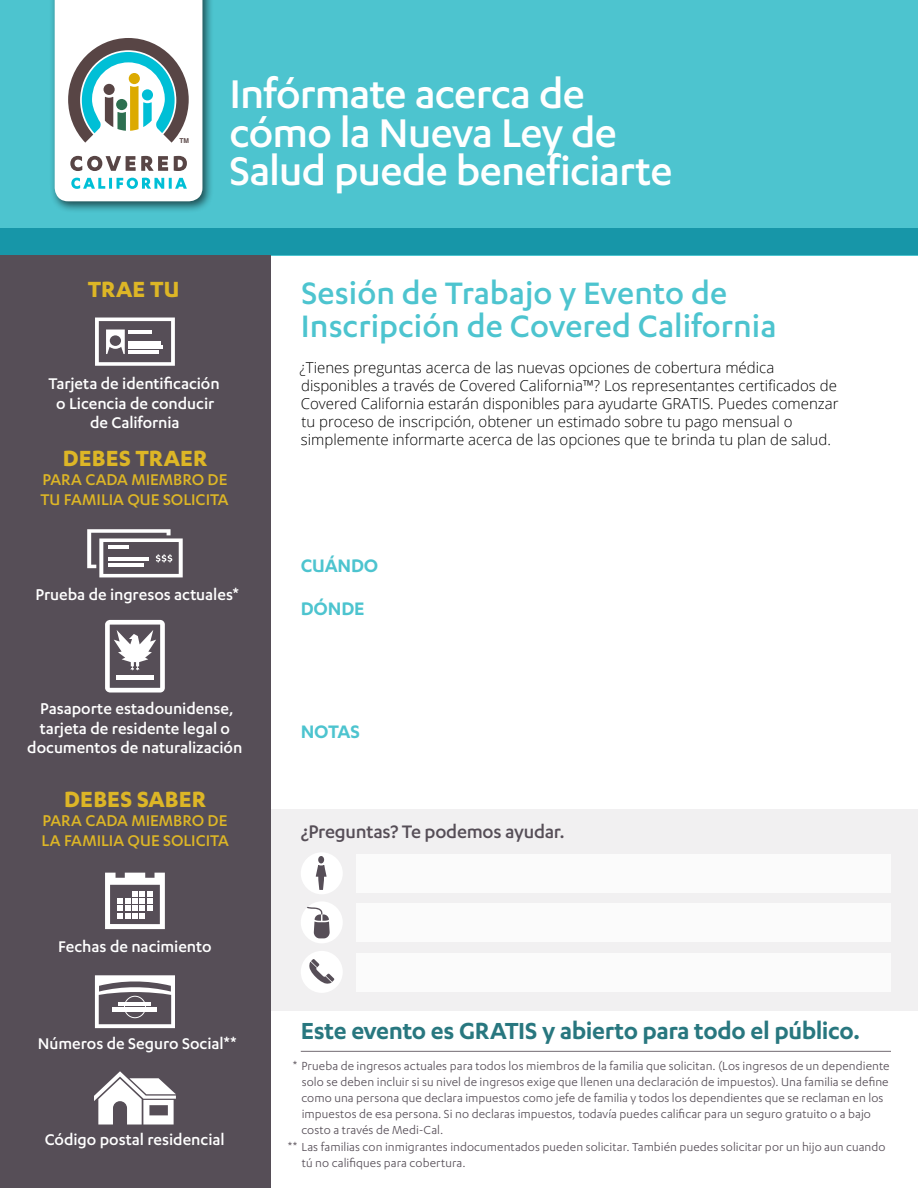
<style>
.page{position:relative;width:918px;height:1188px;background:#fff}
.page>*{position:absolute;margin:0;border:0;box-sizing:border-box;transform-origin:0 0}
.t1{font:500 46.5px/38.4px "Karbon";letter-spacing:-.02em;color:#fff}
.t2{font:500 36px/33px "Karbon";color:#4dc4cf}
.t3{font:600 27px "Karbon";letter-spacing:-.015em;color:#28777f}
.t4{font:700 25.5px "Karbon";letter-spacing:.01em;color:#ddb626}
.t5{font:500 21px "Karbon";letter-spacing:-.015em;color:#564e57}
.t6{font:600 21px/43.2px "Karbon";letter-spacing:-.01em;color:#4dc4cf}
.t7{font:500 18px/19.5px "Karbon";letter-spacing:-.005em;color:#fff;text-align:center}
.t8{font:500 18px/19.5px "Karbon";color:#ddb626}
.t9{font:300 15px/18px "Open Sans";color:#000}
.t10{font:13.5px "Karbon";letter-spacing:.005em;color:#564e57}
.t11{font:700 6.75px "Helvetica";color:#584545}
</style>
<div class="page">
<div style="left:0;top:0;width:918px;height:255px;background:#4dc4cf"></div>
<div style="left:50px;top:0;width:164px;height:213px;background:#000;opacity:.6"></div>
<svg style="left:55px;top:0;width:147px;height:201px;background:#cbdbda"></svg>
<div style="left:0;top:228px;width:918px;height:27px;background:#1796a8"></div>
<div style="left:271px;top:809px;width:647px;height:202px;background:#f1f0f1"></div>
<div style="left:301px;top:901px;width:42px;height:42px;background:#fff;border-radius:50%"></div>
<div style="left:357px;top:904px;width:534px;height:38px;background:#fff"></div>
<div style="left:301px;top:951px;width:42px;height:42px;background:#fff;border-radius:50%"></div>
<svg style="left:309px;top:959px;width:25px;height:25px"></svg>
<div style="left:357px;top:954px;width:534px;height:38px;background:#fff"></div>
<div style="left:301px;top:852px;width:42px;height:42px;background:#fff;border-radius:50%"></div>
<div style="left:357px;top:854px;width:534px;height:38px;background:#fff"></div>
<div style="left:318px;top:856px;width:6px;height:7px;background:#564e57;border-radius:50%"></div>
<svg style="left:316px;top:865px;width:11px;height:25px"></svg>
<hr style="left:301px;top:1051px;width:590px;height:1px;background:#564e57">
<svg style="left:307px;top:907px;width:23px;height:31px"></svg>
<div style="left:0;top:255px;width:271px;height:933px;background:#564e57"></div>
<svg style="left:87px;top:529px;width:96px;height:48px"></svg>
<svg style="left:95px;top:318px;width:80px;height:48px"></svg>
<svg style="left:105px;top:620px;width:60px;height:73px"></svg>
<svg style="left:105px;top:873px;width:60px;height:56px"></svg>
<svg style="left:95px;top:975px;width:80px;height:53px"></svg>
<svg style="left:94px;top:1071px;width:82px;height:54px"></svg>
<p class="t11" style="left:179px;top:135px;width:11px">TM</p>
<h1 class="t1" style="left:230px;top:73px;width:445px">Infórmate acerca de cómo la Nueva Ley de<br>Salud puede beneficiarte</h1>
<h3 class="t4" style="left:88px;top:275px;width:93px">TRAE TU</h3>
<h3 class="t7" style="left:49px;top:373px;width:173px">Tarjeta de identificación o Licencia de conducir de California</h3>
<h3 class="t4" style="left:63px;top:444px;width:146px">DEBES TRAER</h3>
<h3 class="t8" style="left:40px;top:470px;width:190px">PARA CADA MIEMBRO DE<br>TU FAMILIA QUE SOLICITA</h3>
<h3 class="t7" style="left:36px;top:584px;width:205px">Prueba de ingresos actuales*</h3>
<h3 class="t7" style="left:27px;top:698px;width:217px">Pasaporte estadounidense, tarjeta de residente legal o documentos de naturalización</h3>
<h3 class="t4" style="left:64px;top:784px;width:143px">DEBES SABER</h3>
<h3 class="t8" style="left:42px;top:810px;width:189px">PARA CADA MIEMBRO DE<br>LA FAMILIA QUE SOLICITA</h3>
<h3 class="t7" style="left:58px;top:936px;width:155px">Fechas de nacimiento</h3>
<h3 class="t7" style="left:38px;top:1034px;width:200px">Números de Seguro Social**</h3>
<h3 class="t7" style="left:45px;top:1129px;width:181px">Código postal residencial</h3>
<h2 class="t2" style="left:301px;top:276px;width:477px">Sesión de Trabajo y Evento de<br>Inscripción de Covered California</h2>
<p class="t9" style="left:300px;top:358px;width:541px">¿Tienes preguntas acerca de las nuevas opciones de cobertura médica disponibles a través de Covered California™? Los representantes certificados de Covered California estarán disponibles para ayudarte GRATIS. Puedes comenzar tu proceso de inscripción, obtener un estimado sobre tu pago mensual o simplemente informarte acerca de las opciones que te brinda tu plan de salud.</p>
<h3 class="t6" style="left:301px;top:543px;width:79px">CUÁNDO<br>DÓNDE</h3>
<h3 class="t6" style="left:301px;top:709px;width:61px">NOTAS</h3>
<h3 class="t5" style="left:301px;top:820px;width:266px">¿Preguntas? Te podemos ayudar.</h3>
<h3 class="t3" style="left:301px;top:1015px;width:561px">Este evento es GRATIS y abierto para todo el público.</h3>
<p class="t10" style="left:293px;top:1058px;width:598px">* Prueba de ingresos actuales para todos los miembros de la familia que solicitan. (Los ingresos de un dependiente</p>
<p class="t10" style="left:302px;top:1074px;width:588px">solo se deben incluir si su nivel de ingresos exige que llenen una declaración de impuestos). Una familia se define</p>
<p class="t10" style="left:301px;top:1091px;width:584px">como una persona que declara impuestos como jefe de familia y todos los dependientes que se reclaman en los</p>
<p class="t10" style="left:302px;top:1107px;width:571px">impuestos de esa persona. Si no declaras impuestos, todavía puedes calificar para un seguro gratuito o a bajo</p>
<p class="t10" style="left:301px;top:1123px;width:143px">costo a través de Medi-Cal.</p>
<p class="t10" style="left:288px;top:1139px;width:599px">** Las familias con inmigrantes indocumentados pueden solicitar. También puedes solicitar por un hijo aun cuando</p>
<p class="t10" style="left:302px;top:1155px;width:165px">tú no califiques para cobertura.</p>
</div>
